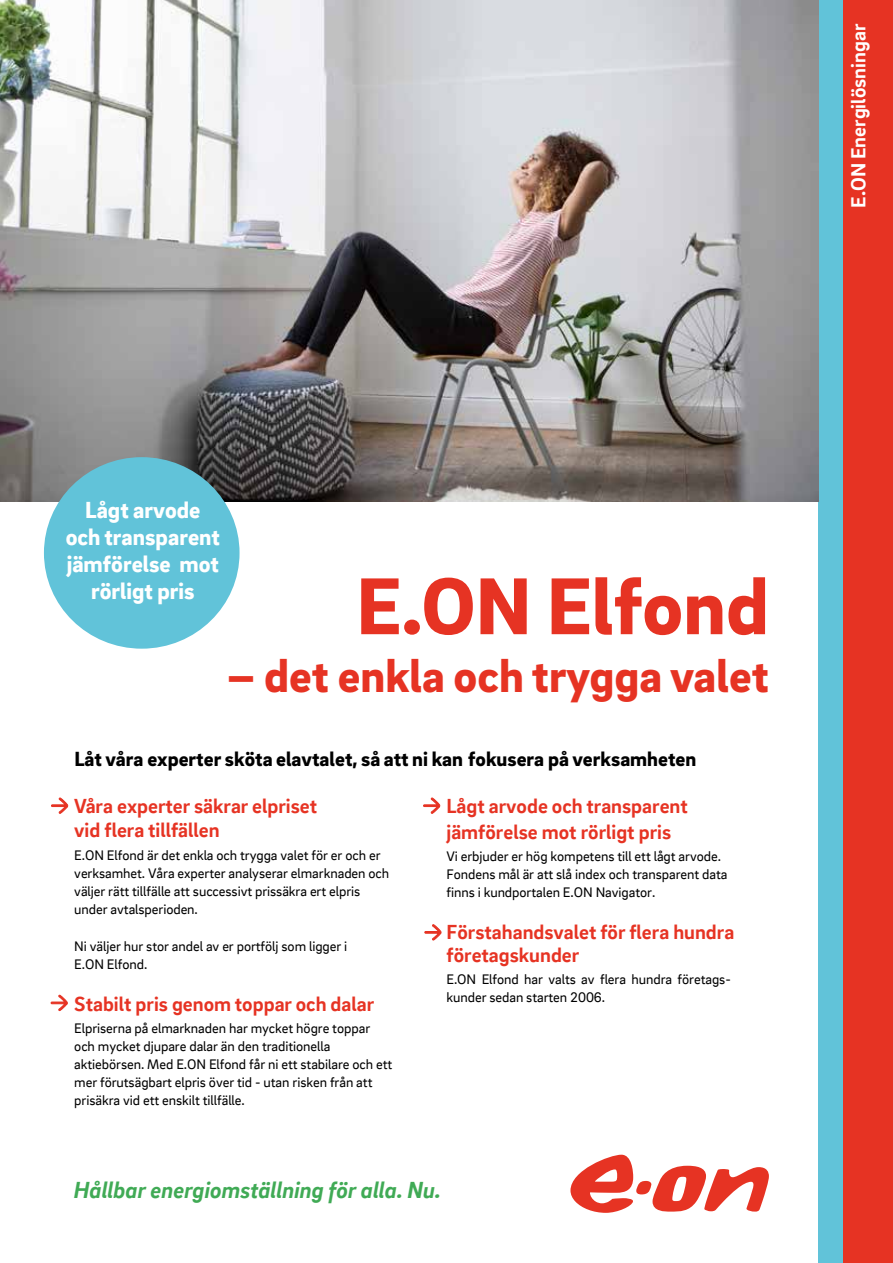
<style>
.page{position:relative;width:893px;height:1263px;background:#fff}
.page>*{position:absolute;margin:0;border:0;box-sizing:border-box;transform-origin:0 0}
.t1{font:900 82.5px "EON Brix Sans";color:#e63323}
.t2{font:900 48px "EON Brix Sans";color:#e63323}
.t3{font:900 24px/27px "EON Brix Sans";color:#fff;text-align:center}
.t4{font:italic 700 24px "EON Brix Sans";letter-spacing:-.005em;color:#40aa55}
.t5{font:700 21px/25.7px "EON Brix Sans";color:#e63323}
.t6{font:900 21px "EON Brix Sans";color:#000}
.t7{font:700 21px "EON Brix Sans";color:#fff}
.t8{font:14.25px/18px "EON Brix Sans";letter-spacing:-.005em;color:#000}
.t9{font:14.25px/18px "EON Brix Sans";letter-spacing:-.005em;color:#000}
.s1{font-style:inherit}
</style>
<div class="page">
<div style="left:843px;top:0;width:50px;height:1263px;background:#e63323"></div>
<div style="left:818px;top:0;width:25px;height:1263px;background:#61c3d9"></div>
<svg style="left:570px;top:1155px;width:199px;height:58px"></svg>
<img style="left:0;top:0;width:818px;height:501px">
<div style="left:44px;top:457px;width:196px;height:192px;background:#61c3d9;border-radius:50%"></div>
<svg style="left:51px;top:797px;width:17px;height:17px"></svg>
<svg style="left:50px;top:994px;width:18px;height:18px"></svg>
<svg style="left:423px;top:797px;width:18px;height:17px"></svg>
<svg style="left:424px;top:924px;width:18px;height:17px"></svg>
<h3 class="t7" style="left:845px;top:208px;width:186px;rotate:-90deg">E.ON Energilösningar</h3>
<h3 class="t3" style="left:66px;top:495px;width:156px">Lågt arvode och transparent jämförelse mot rörligt pris</h3>
<h1 class="t1" style="left:356px;top:552px;width:414px">E.ON Elfond</h1>
<h2 class="t2" style="left:227px;top:644px;width:543px">– det enkla och trygga valet</h2>
<h3 class="t6" style="left:74px;top:745px;width:623px">Låt våra experter sköta elavtalet, så att ni kan fokusera på verksamheten</h3>
<h3 class="t5" style="left:74px;top:793px;width:244px;line-height:24px">Våra experter <span class="s1">säkrar</span> elpriset vid flera tillfällen</h3>
<p class="t8" style="left:74px;top:845px;width:316px">E.ON Elfond är det enkla och trygga valet för er och er verksamhet. Våra experter analyserar elmarknaden och väljer rätt tillfälle att successivt prissäkra ert elpris under avtalsperioden.</p>
<p class="t8" style="left:74px;top:937px;width:274px">Ni väljer hur stor andel av er portfölj som ligger i<br>E.ON Elfond.</p>
<h3 class="t5" style="left:74px;top:990px;width:301px">Stabilt pris genom toppar och dalar</h3>
<p class="t8" style="left:74px;top:1019px;width:320px">Elpriserna på elmarknaden har mycket högre toppar och mycket djupare dalar än den traditionella aktiebörsen. Med E.ON Elfond får ni ett stabilare och ett mer förutsägbart elpris över tid - utan risken från att prisäkra vid ett enskilt tillfälle.</p>
<h3 class="t5" style="left:446px;top:792px;width:243px">Låg<span class="s1">t</span> a<span class="s1">rvode</span> och transparent jämförelse mot <span class="s1">rörligt pris</span></h3>
<p class="t8" style="left:446px;top:847px;width:283px">Vi erbjuder er hög kompetens till ett lågt arvode.<br>Fondens mål är att slå index och transparent data finns i kundportalen E.ON Navigator.</p>
<h3 class="t5" style="left:446px;top:919px;width:289px;line-height:23.4px">Förstahandsvalet för flera hundra företagskunder</h3>
<p class="t9" style="left:446px;top:970px;width:286px">E.ON Elfond har valts av flera hundra företags&shy;kunder sedan starten 2006.</p>
<h3 class="t4" style="left:74px;top:1174px;width:369px">Hållbar energiomställning för alla. Nu.</h3>
</div>
